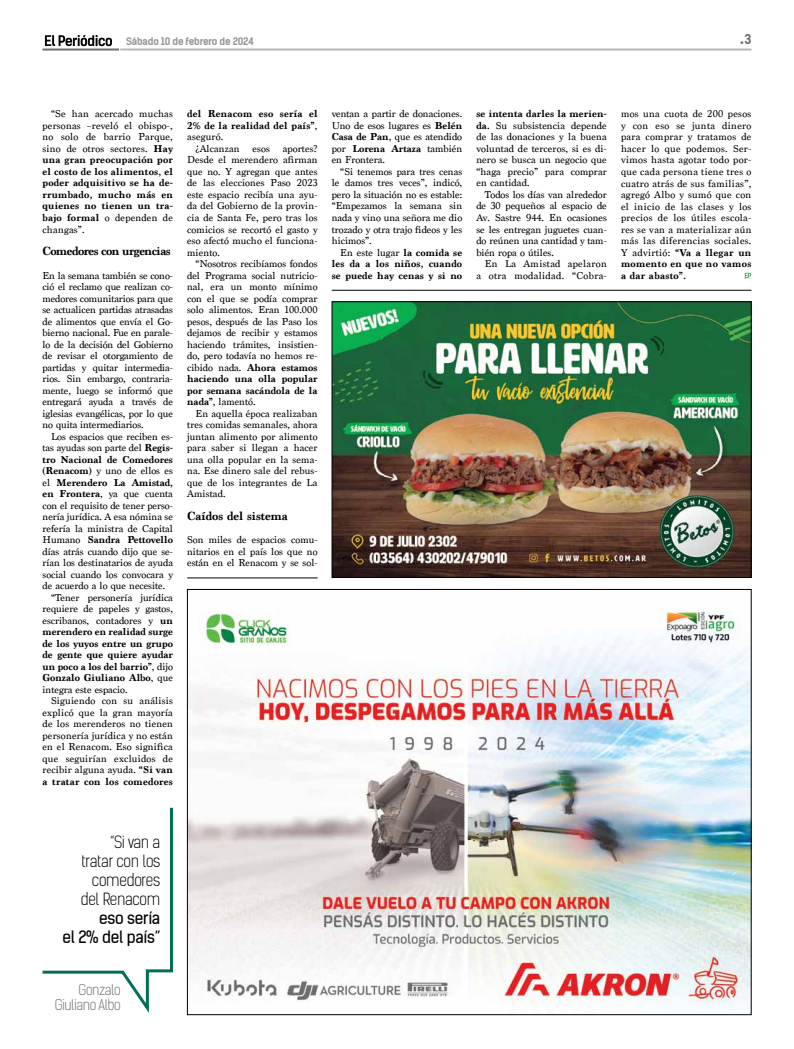
<style>
.page{position:relative;width:794px;height:1049px;background:#fff}
.page>*{position:absolute;margin:0;border:0;box-sizing:border-box;transform-origin:0 0}
.t1{font:300 16px/19px "Kelson Sans RU";letter-spacing:-.02em;color:#000;text-align:right}
.t2{font:16px/19px "Kelson Sans RU";letter-spacing:-.02em;color:#000;text-align:right}
.t3{font:300 14px/15px "Kelson Sans RU";letter-spacing:-.03em;color:#6d6e71;text-align:right}
.t4{font:700 13px "Kelson Sans";color:#6d6e71}
.t5{font:700 12.5px "Marion";letter-spacing:-.04em;color:#000}
.t6{font:700 12.5px "Marion";color:#000}
.t7{font:10.5px/11.5px "Marion";color:#000;text-align:justify}
.t8{font:700 10.5px/11.5px "Marion";color:#000;text-align:justify}
.t9{font:10.5px "Marion";letter-spacing:.02em;color:#000}
.t10{font:10.5px/11.5px "Marion";letter-spacing:.03em;color:#000;text-align:right}
.t11{font:700 10.5px "Marion";letter-spacing:.02em;color:#000}
.t12{font:700 10px "Kelson Sans RU";letter-spacing:-.025em;color:#939598}
.s1{font-weight:400}
.s2{font-weight:700}
</style>
<div class="page">
<img style="left:189px;top:611px;width:560px;height:397px">
<hr style="left:43px;top:49px;width:76px;height:2px;background:#6d6e71">
<svg style="left:45px;top:35px;width:67px;height:11px"></svg>
<hr style="left:120px;top:49px;width:631px;height:2px;background:#b6b8ba">
<hr style="left:187px;top:578px;width:130px;height:1px;background:#000">
<hr style="left:332px;top:290px;width:419px;height:1px;background:#000">
<svg style="left:744px;top:273px;width:7px;height:5px"></svg>
<img style="left:334px;top:303px;width:415px;height:273px">
<div style="left:332px;top:301px;width:419px;height:277px;border:1px solid #000"></div>
<svg style="left:42px;top:807px;width:131px;height:206px"></svg>
<p class="t12" style="left:126px;top:35px;width:129px">Sábado 10 de febrero de 2024</p>
<p class="t4" style="left:739px;top:33px;width:14px">•3</p>
<p class="t8" style="left:43px;top:108px;width:132px;text-indent:9px"><span class="s1">“Se han acercado muchas personas –reveló el obispo-, no solo de barrio Parque, sino de otros sectores.</span> Hay una gran preocupación por el costo de los alimentos, el poder adquisitivo se ha de&shy;rrumbado, mucho más en quienes no tienen un tra&shy;bajo formal <span class="s1">o dependen de changas”.</span></p>
<p class="t5" style="left:43px;top:244px;width:130px">Comedores con urgencias</p>
<p class="t7" style="left:43px;top:269px;width:132px">En la semana también se cono&shy;ció el reclamo que realizan co&shy;medores comunitarios para que se actualicen partidas atrasadas de alimentos que envía el Go&shy;bierno nacional. Fue en parale&shy;lo de la decisión del Gobierno de revisar el otorgamiento de partidas y quitar intermedia&shy;rios. Sin embargo, contraria&shy;mente, luego se informó que entregará ayuda a través de iglesias evangélicas, por lo que no quita intermediarios.</p>
<p class="t7" style="left:51px;top:431px;width:123px">Los espacios que reciben es-</p>
<p class="t7" style="left:43px;top:442px;width:132px">tas ayudas son parte del <span class="s2">Regis-</span></p>
<p class="t8" style="left:43px;top:454px;width:132px">tro Nacional de Comedores</p>
<p class="t7" style="left:43px;top:465px;width:132px"><span class="s2">(Renacom)</span> y uno de ellos es</p>
<p class="t8" style="left:43px;top:477px;width:132px"><span class="s1">el</span> Merendero La Amistad,</p>
<p class="t7" style="left:43px;top:488px;width:132px"><span class="s2">en Frontera</span>, ya que cuenta</p>
<p class="t7" style="left:43px;top:500px;width:132px">con el requisito de tener perso-</p>
<p class="t7" style="left:43px;top:511px;width:132px">nería jurídica. A esa nómina se</p>
<p class="t7" style="left:43px;top:523px;width:132px">refería la ministra de Capital</p>
<p class="t8" style="left:43px;top:534px;width:132px"><span class="s1">Humano</span> Sandra Pettovello</p>
<p class="t7" style="left:43px;top:546px;width:132px">días atrás cuando dijo que se-</p>
<p class="t7" style="left:43px;top:557px;width:132px">rían los destinatarios de ayuda</p>
<p class="t7" style="left:43px;top:569px;width:132px">social cuando los convocara y</p>
<p class="t7" style="left:43px;top:580px;width:124px">de acuerdo a lo que necesite.</p>
<p class="t7" style="left:51px;top:592px;width:123px">“Tener personería jurídica</p>
<p class="t7" style="left:43px;top:603px;width:132px">requiere de papeles y gastos,</p>
<p class="t7" style="left:43px;top:615px;width:132px">escribanos, contadores y <span class="s2">un</span></p>
<p class="t8" style="left:43px;top:626px;width:132px">merendero en realidad surge</p>
<p class="t8" style="left:43px;top:638px;width:132px">de los yuyos entre un grupo</p>
<p class="t8" style="left:43px;top:649px;width:132px">de gente que quiere ayudar</p>
<p class="t8" style="left:43px;top:661px;width:132px">un poco a los del barrio”<span class="s1">, dijo</span></p>
<p class="t8" style="left:43px;top:672px;width:132px">Gonzalo Giuliano Albo<span class="s1">, que</span></p>
<p class="t7" style="left:43px;top:684px;width:87px">integra este espacio.</p>
<p class="t9" style="left:51px;top:695px;width:123px">Siguiendo con su análisis</p>
<p class="t9" style="left:43px;top:706px;width:132px">explicó que la gran mayoría</p>
<p class="t9" style="left:43px;top:718px;width:132px">de los merenderos no tienen</p>
<p class="t9" style="left:43px;top:729px;width:132px">personería jurídica y no están</p>
<p class="t9" style="left:43px;top:741px;width:132px">en el Renacom. Eso significa</p>
<p class="t9" style="left:43px;top:752px;width:132px">que seguirían excluidos de</p>
<p class="t9" style="left:43px;top:764px;width:132px">recibir alguna ayuda. <span class="s2">“Si van</span></p>
<p class="t11" style="left:43px;top:775px;width:132px">a tratar con los comedores</p>
<p class="t8" style="left:187px;top:108px;width:132px">del Renacom eso sería el 2% de la realidad del país”<span class="s1">, aseguró.</span></p>
<p class="t7" style="left:187px;top:143px;width:132px;text-indent:9px">¿Alcanzan esos aportes?<br>Desde el merendero afirman que no. Y agregan que antes de las elecciones Paso 2023 este espacio recibía una ayu&shy;da del Gobierno de la provin&shy;cia de Santa Fe, pero tras los comicios se recortó el gasto y eso afectó mucho el funciona&shy;miento.</p>
<p class="t7" style="left:187px;top:258px;width:132px;text-indent:9px">“Nosotros recibíamos fondos del Programa social nutricio&shy;nal, era un monto mínimo con el que se podía comprar solo alimentos. Eran 100.000 pesos, después de las Paso los dejamos de recibir y estamos haciendo trámites, insistien&shy;do, pero todavía no hemos re&shy;cibido nada. <span class="s2">Ahora estamos haciendo una olla popular por semana sacándola de la nada”</span>, lamentó.</p>
<p class="t7" style="left:187px;top:408px;width:132px;text-indent:9px">En aquella época realizaban tres comidas semanales, ahora juntan alimento por alimento para saber si llegan a hacer una olla popular en la sema&shy;na. Ese dinero sale del rebus&shy;que de los integrantes de La Amistad.</p>
<p class="t6" style="left:187px;top:509px;width:102px">Caídos del sistema</p>
<p class="t7" style="left:187px;top:534px;width:132px">Son miles de espacios comu&shy;nitarios en el país los que no están en el Renacom y se sol-</p>
<p class="t7" style="left:332px;top:108px;width:132px">ventan a partir de donaciones.<br>Uno de esos lugares es <span class="s2">Belén Casa de Pan</span>, que es atendido por <span class="s2">Lorena Artaza</span> también en Frontera.</p>
<p class="t7" style="left:332px;top:166px;width:132px;text-indent:9px">“Si tenemos para tres cenas le damos tres veces”, indicó, pero la situación no es estable: “Empezamos la semana sin nada y vino una señora me dio trozado y otra trajo fideos y les hicimos”.</p>
<p class="t8" style="left:332px;top:246px;width:132px;text-indent:9px"><span class="s1">En este lugar</span> la comida se les da a los niños, cuando se puede hay cenas y si no</p>
<p class="t7" style="left:476px;top:108px;width:132px"><span class="s2">se intenta darles la merien&shy;da.</span> Su subsistencia depende de las donaciones y la buena voluntad de terceros, si es di&shy;nero se busca un negocio que “haga precio” para comprar en cantidad.</p>
<p class="t7" style="left:476px;top:189px;width:132px;text-indent:9px">Todos los días van alrededor de 30 pequeños al espacio de Av. Sastre 944. En ocasiones se les entregan juguetes cuan&shy;do reúnen una cantidad y tam&shy;bién ropa o útiles.</p>
<p class="t10" style="left:476px;top:258px;width:132px">En La Amistad apelaron<br>a otra modalidad. “Cobra-</p>
<p class="t7" style="left:621px;top:108px;width:132px">mos una cuota de 200 pesos y con eso se junta dinero para comprar y tratamos de hacer lo que podemos. Ser&shy;vimos hasta agotar todo por&shy;que cada persona tiene tres o cuatro atrás de sus familias”, agregó Albo y sumó que con el inicio de las clases y los precios de los útiles escola&shy;res se van a materializar aún más las diferencias sociales.<br>Y advirtió: <span class="s2">“Va a llegar un momento en que no vamos a dar abasto”.</span></p>
<h1 class="t1" style="left:81px;top:833px;width:81px">“Si van a tratar con los comedores del Renacom</h1>
<h1 class="t2" style="left:63px;top:909px;width:100px">eso sería<br>el 2% del país”</h1>
<h2 class="t3" style="left:55px;top:982px;width:67px">Gonzalo<br>Giuliano Albo</h2>
</div>
